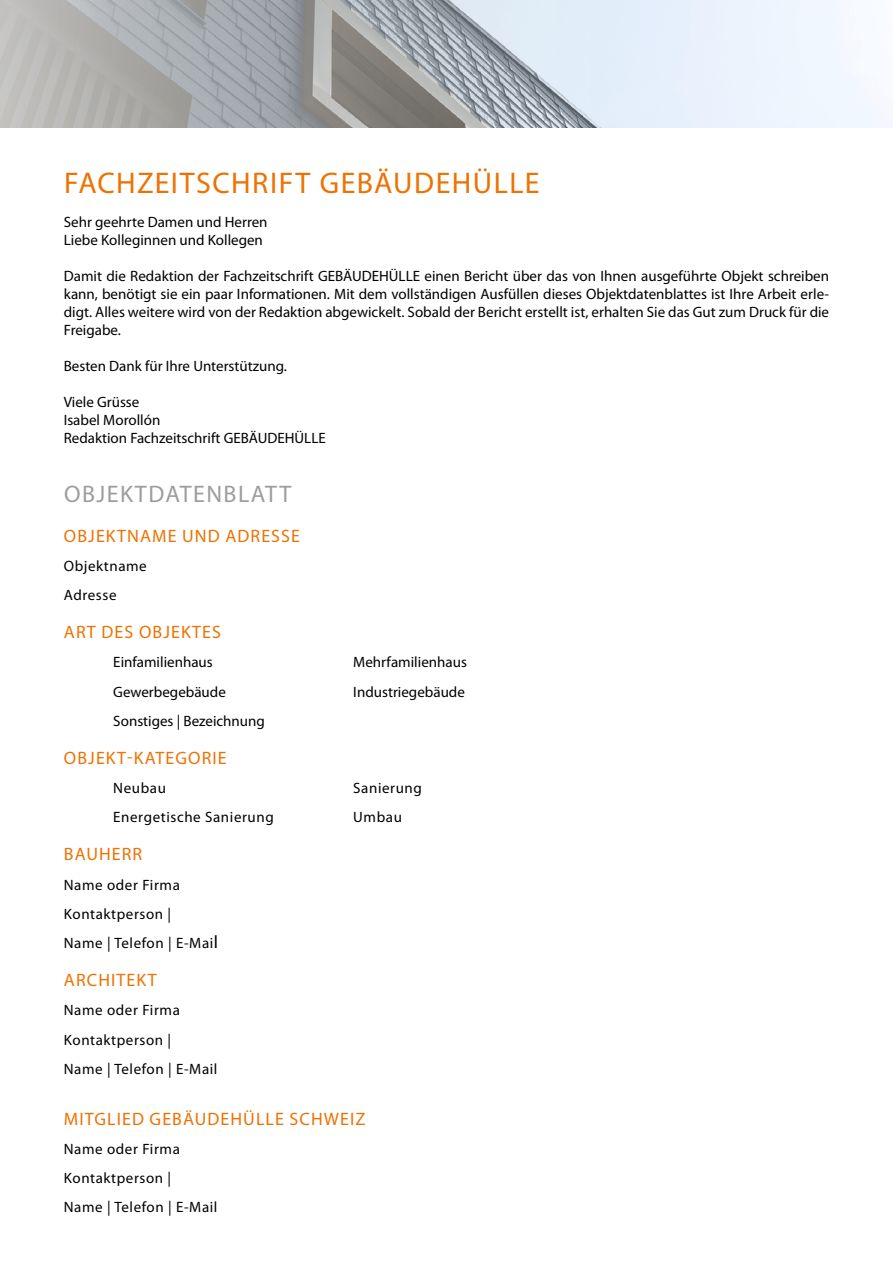
<style>
.page{position:relative;width:893px;height:1263px;background:#fff}
.page>*{position:absolute;margin:0;border:0;box-sizing:border-box;transform-origin:0 0}
.t1{font:30px "Myriad Pro";letter-spacing:.045em;color:#ee7203}
.t2{font:24px "Myriad Pro";letter-spacing:.06em;color:#9d9d9c}
.t3{font:18px "Myriad Pro";letter-spacing:.06em;color:#ee7203}
.t4{font:15px/18px "Myriad Pro";color:#000}
.t5{font:15px/29.2px "Myriad Pro";letter-spacing:.04em;color:#000}
.s1{font-size:18px}
</style>
<div class="page">
<svg style="left:0;top:0;width:800px;height:128px;background:#b9bec3"></svg>
<h1 class="t1" style="left:64px;top:167px;width:477px">FACHZEITSCHRIFT GEBÄUDEHÜLLE</h1>
<p class="t4" style="left:64px;top:214px;width:205px">Sehr geehrte Damen und Herren<br>Liebe Kolleginnen und Kollegen</p>
<p class="t4" style="left:64px;top:268px;width:767px;text-align:justify">Damit die Redaktion der Fachzeitschrift GEBÄUDEHÜLLE einen Bericht über das von Ihnen ausgeführte Objekt schreiben kann, benötigt sie ein paar Informationen. Mit dem vollständigen Ausfüllen dieses Objektdatenblattes ist Ihre Arbeit erle&shy;digt. Alles weitere wird von der Redaktion abgewickelt. Sobald der Bericht erstellt ist, erhalten Sie das Gut zum Druck für die Freigabe.</p>
<p class="t4" style="left:64px;top:358px;width:225px">Besten Dank für Ihre Unterstützung.</p>
<p class="t4" style="left:64px;top:394px;width:264px">Viele Grüsse<br>Isabel Morollón<br>Redaktion Fachzeitschrift GEBÄUDEHÜLLE</p>
<h2 class="t2" style="left:64px;top:480px;width:229px">OBJEKTDATENBLATT</h2>
<p class="t3" style="left:64px;top:526px;width:238px">OBJEKTNAME UND ADRESSE</p>
<p class="t5" style="left:64px;top:551px;width:85px">Objektname<br>Adresse</p>
<p class="t3" style="left:64px;top:622px;width:159px">ART DES OBJEKTES</p>
<p class="t4" style="left:113px;top:654px;width:101px">Einfamilienhaus</p>
<p class="t4" style="left:353px;top:654px;width:115px">Mehrfamilienhaus</p>
<p class="t4" style="left:113px;top:683px;width:114px">Gewerbegebäude</p>
<p class="t4" style="left:353px;top:683px;width:113px">Industriegebäude</p>
<p class="t4" style="left:113px;top:712px;width:153px">Sonstiges | Bezeichnung</p>
<p class="t3" style="left:64px;top:748px;width:164px">OBJEKT-KATEGORIE</p>
<p class="t4" style="left:113px;top:779px;width:54px">Neubau</p>
<p class="t5" style="left:353px;top:774px;width:70px">Sanierung</p>
<p class="t5" style="left:113px;top:803px;width:162px">Energetische Sanierung</p>
<p class="t4" style="left:353px;top:809px;width:50px">Umbau</p>
<p class="t3" style="left:64px;top:844px;width:80px">BAUHERR</p>
<p class="t5" style="left:64px;top:870px;width:156px">Name oder Firma<br>Kontaktperson |<br>Name | Telefon | E-Mai<span class="s1">l</span></p>
<p class="t3" style="left:64px;top:970px;width:94px">ARCHITEKT</p>
<p class="t5" style="left:64px;top:996px;width:155px">Name oder Firma<br>Kontaktperson |<br>Name | Telefon | E-Mail</p>
<p class="t3" style="left:64px;top:1109px;width:303px">MITGLIED GEBÄUDEHÜLLE SCHWEIZ</p>
<p class="t5" style="left:64px;top:1134px;width:155px">Name oder Firma<br>Kontaktperson |<br>Name | Telefon | E-Mail</p>
</div>
